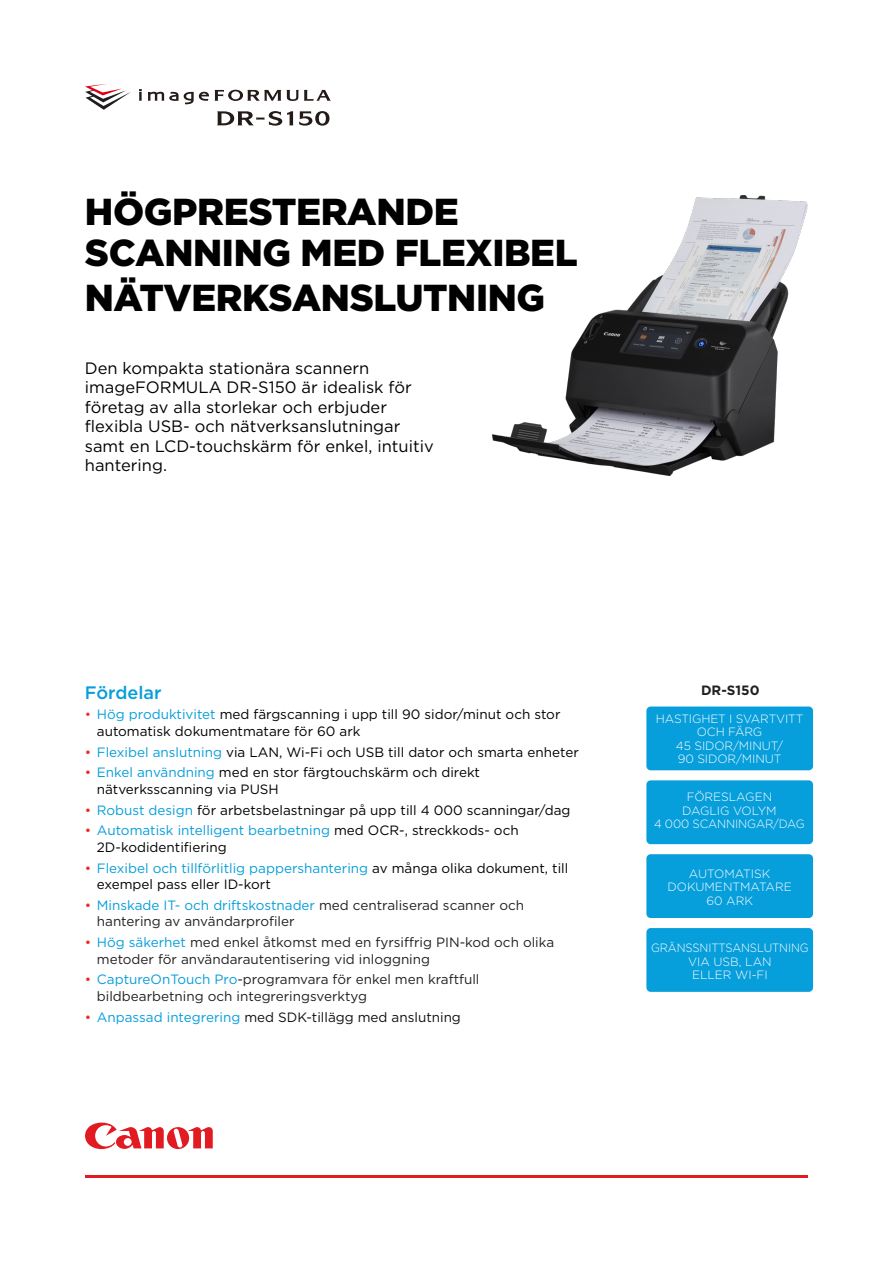
<style>
.page{position:relative;width:893px;height:1263px;background:#fff}
.page>*{position:absolute;margin:0;border:0;box-sizing:border-box;transform-origin:0 0}
.t1{font:900 37.5px/40.5px "Gotham";letter-spacing:-.01em;color:#000}
.SUBHEAD{font:500 18px "Gotham";color:#069edb}
.t2{font:16.5px/19.5px "Gotham";color:#000}
.BODY_BULLETS{font:13.5px/16.5px "Gotham";color:#000}
.BODY_BULLETS-2{font:13.5px/16.5px "Gotham";color:#231f20}
.BODY_BULLETS-3{font:13.5px "Gotham";color:#0d1011}
.SUBHEAD-2{font:700 13.5px "Gotham";color:#231f20}
.COVER_HEADER_SMALL{font:300 12px/13.5px "Gotham";letter-spacing:-.01em;color:#fff;text-align:center}
.COVER_HEADER_SMALL-2{font:300 12px/13.5px "Gotham";letter-spacing:-.01em;color:#fff;text-align:center;scale:.94 1}
.COVER_HEADER_SMALL-3{font:300 12px "Gotham";letter-spacing:-.01em;color:#fff;scale:.96 1}
.s1{font-weight:300;color:#ee2a24}
.s2{color:#069edb}
.s3{color:#ee2a24}
</style>
<div class="page">
<svg style="left:85px;top:1122px;width:128px;height:28px"></svg>
<hr style="left:85px;top:1175px;width:723px;height:3px;background:#e21a21">
<img style="left:492px;top:195px;width:316px;height:281px">
<svg style="left:85px;top:90px;width:45px;height:20px"></svg>
<svg style="left:139px;top:89px;width:3px;height:12px"></svg>
<svg style="left:148px;top:90px;width:183px;height:14px"></svg>
<svg style="left:217px;top:111px;width:112px;height:15px"></svg>
<div style="left:646px;top:706px;width:167px;height:64px;background:#069edb;border-radius:4px"></div>
<div style="left:646px;top:780px;width:167px;height:64px;background:#069edb;border-radius:4px"></div>
<div style="left:646px;top:854px;width:167px;height:64px;background:#069edb;border-radius:4px"></div>
<div style="left:646px;top:928px;width:167px;height:64px;background:#069edb;border-radius:4px"></div>
<p class="t1" style="left:85px;top:191px;width:494px">HÖGPRESTERANDE<br>SCANNING MED FLEXIBEL</p>
<p class="t1" style="left:85px;top:277px;width:462px">NÄTVERKSANSLUTNING</p>
<p class="t2" style="left:85px;top:358px;width:350px">Den kompakta stationära scannern imageFORMULA DR-S150 är idealisk för företag av alla storlekar och erbjuder flexibla USB- och nätverksanslutningar samt en LCD-touchskärm för enkel, intuitiv hantering.</p>
<p class="SUBHEAD" style="left:85px;top:680px;width:78px">Fördelar</p>
<p class="BODY_BULLETS" style="left:97px;top:706px;width:465px;text-indent:-12px"><span class="s1">•</span> <span class="s2">Hög produktivitet</span> med färgscanning i upp till 90 sidor/minut och stor automatisk dokumentmatare för 60 ark</p>
<p class="BODY_BULLETS" style="left:85px;top:743px;width:495px"><span class="s3">•</span> <span class="s2">Flexibel anslutning</span> via LAN, Wi-Fi och USB till dator och smarta enheter</p>
<p class="BODY_BULLETS" style="left:97px;top:764px;width:385px;text-indent:-12px"><span class="s3">•</span> <span class="s2">Enkel användning</span> med en stor färgtouchskärm och direkt nätverksscanning via PUSH</p>
<p class="BODY_BULLETS" style="left:85px;top:801px;width:487px"><span class="s3">•</span> <span class="s2">Robust design</span> för arbetsbelastningar på upp till 4 000 scanningar/dag</p>
<p class="BODY_BULLETS" style="left:97px;top:822px;width:423px;text-indent:-12px"><span class="s3">•</span> <span class="s2">Automatisk intelligent bearbetning</span> med OCR-, streckkods- och<br>2D-kodidentifiering</p>
<p class="BODY_BULLETS" style="left:97px;top:859px;width:473px;text-indent:-12px"><span class="s3">•</span> <span class="s2">Flexibel och tillförlitlig pappershantering</span> av många olika dokument, till exempel pass eller ID-kort</p>
<p class="BODY_BULLETS-2" style="left:97px;top:897px;width:429px;text-indent:-12px"><span class="s3">•</span> <span class="s2">Minskade IT- och driftskostnader</span> med centraliserad scanner och hantering av användarprofiler</p>
<p class="BODY_BULLETS-2" style="left:97px;top:934px;width:459px;text-indent:-12px"><span class="s3">•</span> <span class="s2">Hög säkerhet</span> med enkel åtkomst med en fyrsiffrig PIN-kod och olika metoder för användarautentisering vid inloggning</p>
<p class="BODY_BULLETS-2" style="left:97px;top:971px;width:384px;text-indent:-12px"><span class="s3">•</span> <span class="s2">CaptureOnTouch Pro</span>-programvara för enkel men kraftfull bildbearbetning och integreringsverktyg</p>
<p class="BODY_BULLETS-3" style="left:85px;top:1008px;width:378px"><span class="s3">•</span> <span class="s2">Anpassad integrering</span> med SDK-tillägg med anslutning</p>
<p class="SUBHEAD-2" style="left:701px;top:681px;width:60px">DR-S150</p>
<p class="COVER_HEADER_SMALL" style="left:656px;top:711px;width:149px">HASTIGHET I SVARTVITT<br>OCH FÄRG</p>
<p class="COVER_HEADER_SMALL" style="left:676px;top:738px;width:109px;text-align:left">45 SIDOR/MINUT/<br>90 SIDOR/MINUT</p>
<p class="COVER_HEADER_SMALL" style="left:682px;top:790px;width:96px">FÖRESLAGEN<br>DAGLIG VOLYM</p>
<p class="COVER_HEADER_SMALL-3" style="left:654px;top:816px;width:159px">4 000 SCANNINGAR/DAG</p>
<p class="COVER_HEADER_SMALL" style="left:667px;top:866px;width:126px">AUTOMATISK<br>DOKUMENTMATARE<br>60 ARK</p>
<p class="COVER_HEADER_SMALL-2" style="left:651px;top:941px;width:169px">GRÄNSSNITTSANSLUTNING<br>VIA USB, LAN<br>ELLER WI-FI</p>
</div>
